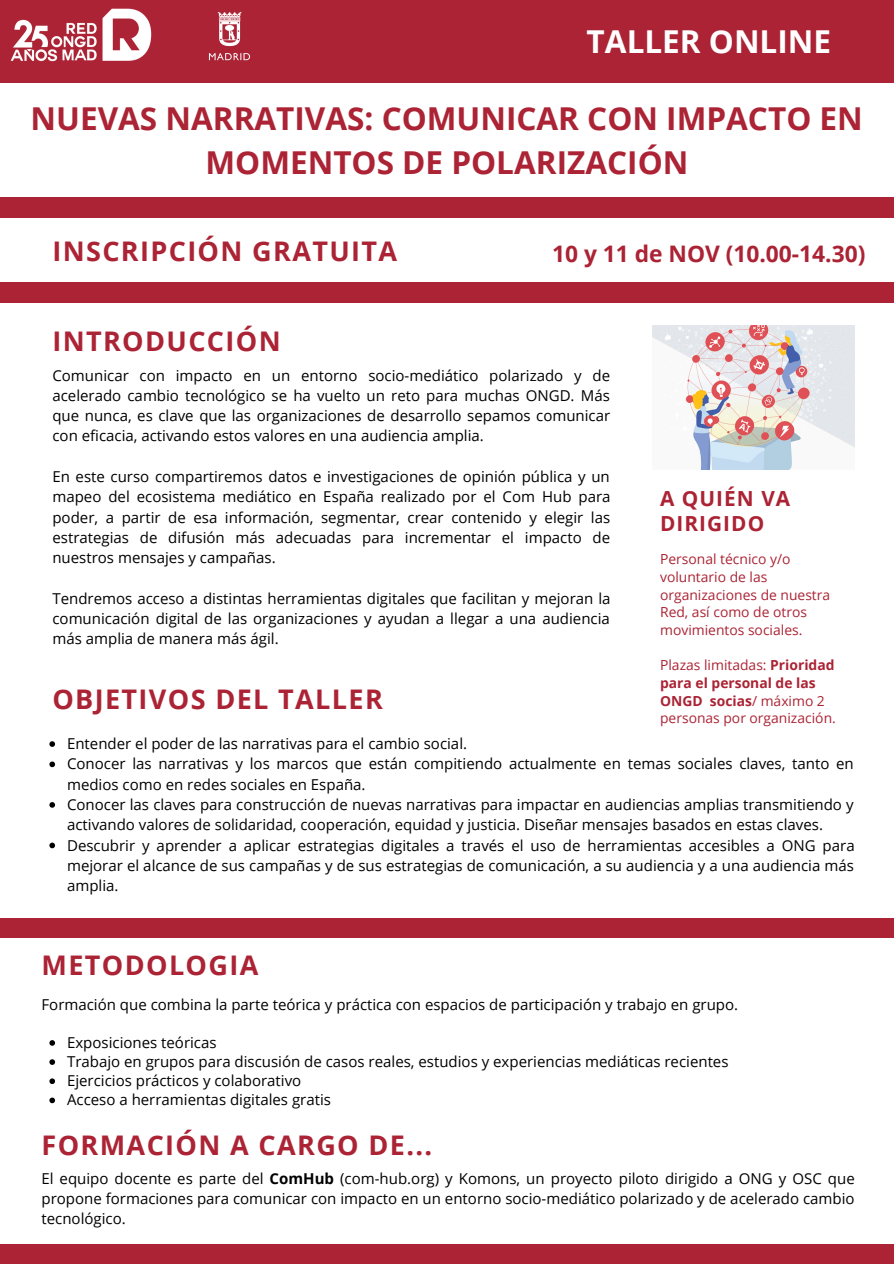
<style>
.page{position:relative;width:894px;height:1264px;background:#fff}
.page>*{position:absolute;margin:0;border:0;box-sizing:border-box;transform-origin:0 0}
.t1{font:700 31.5px/44px "Open Sans";color:#ab2334;text-align:center}
.t2{font:700 31.5px "Open Sans";color:#fff}
.t3{font:700 27px "Open Sans";letter-spacing:.05em;color:#ab2334}
.t4{font:700 22.8px "Open Sans";color:#ab2334}
.t5{font:700 20.85px/24.9px "Open Sans";letter-spacing:.05em;color:#ab2334}
.t6{font:15px/20.2px "Open Sans";color:#000;text-align:justify}
.t7{font:13.8px/17.7px "Open Sans";color:#ab2334}
.s1{font-weight:700}
</style>
<div class="page">
<div style="left:0;top:197px;width:893px;height:20px;background:#ab2334"></div>
<img style="left:652px;top:325px;width:202px;height:144px">
<div style="left:0;top:0;width:893px;height:82px;background:#ab2334"></div>
<img style="left:10px;top:8px;width:142px;height:54px">
<img style="left:208px;top:12px;width:42px;height:49px">
<div style="left:0;top:918px;width:893px;height:19px;background:#ab2334"></div>
<div style="left:0;top:1243px;width:893px;height:20px;background:#ab2334"></div>
<svg style="left:49px;top:741px;width:6px;height:6px"></svg>
<svg style="left:49px;top:761px;width:6px;height:6px"></svg>
<svg style="left:49px;top:802px;width:6px;height:5px"></svg>
<svg style="left:49px;top:842px;width:6px;height:6px"></svg>
<div style="left:0;top:283px;width:893px;height:20px;background:#ab2334"></div>
<svg style="left:49px;top:1040px;width:6px;height:5px"></svg>
<svg style="left:49px;top:1059px;width:6px;height:5px"></svg>
<svg style="left:49px;top:1078px;width:6px;height:6px"></svg>
<svg style="left:49px;top:1097px;width:6px;height:6px"></svg>
<h1 class="t2" style="left:586px;top:19px;width:246px">TALLER ONLINE</h1>
<h1 class="t1" style="left:31px;top:96px;width:833px">NUEVAS NARRATIVAS: COMUNICAR CON IMPACTO EN<br>MOMENTOS DE POLARIZACIÓN</h1>
<h2 class="t3" style="left:52px;top:232px;width:346px">INSCRIPCIÓN GRATUITA</h2>
<h2 class="t3" style="left:52px;top:322px;width:230px">INTRODUCCIÓN</h2>
<h3 class="t4" style="left:552px;top:237px;width:315px">10 y 11 de NOV (10.00-14.30)</h3>
<p class="t6" style="left:52px;top:364px;width:559px">Comunicar con impacto en un entorno socio-mediático polarizado y de acelerado cambio tecnológico se ha vuelto un reto para muchas ONGD. Más que nunca, es clave que las organizaciones de desarrollo sepamos comunicar con eficacia, activando estos valores en una audiencia amplia.</p>
<p class="t6" style="left:52px;top:466px;width:559px">En este curso compartiremos datos e investigaciones de opinión pública y un mapeo del ecosistema mediático en España realizado por el Com Hub para poder, a partir de esa información, segmentar, crear contenido y elegir las estrategias de difusión más adecuadas para incrementar el impacto de nuestros mensajes y campañas.</p>
<p class="t6" style="left:52px;top:587px;width:559px">Tendremos acceso a distintas herramientas digitales que facilitan y mejoran la comunicación digital de las organizaciones y ayudan a llegar a una audiencia más amplia de manera más ágil.</p>
<h2 class="t3" style="left:52px;top:680px;width:332px">OBJETIVOS DEL TALLER</h2>
<h3 class="t5" style="left:660px;top:485px;width:132px">A QUIÉN VA<br>DIRIGIDO</h3>
<p class="t7" style="left:660px;top:550px;width:171px">Personal técnico y/o voluntario de las organizaciones de nuestra<br>Red, así como de otros movimientos sociales.</p>
<p class="t7" style="left:660px;top:656px;width:177px">Plazas limitadas: <span class="s1">Prioridad para el personal de las<br>ONGD socias</span>/ máximo 2 personas por organización.</p>
<p class="t6" style="left:67px;top:733px;width:788px;text-align:left">Entender el poder de las narrativas para el cambio social.<br>Conocer las narrativas y los marcos que están compitiendo actualmente en temas sociales claves, tanto en medios como en redes sociales en España.<br>Conocer las claves para construcción de nuevas narrativas para impactar en audiencias amplias transmitiendo y activando valores de solidaridad, cooperación, equidad y justicia. Diseñar mensajes basados en estas claves.<br>Descubrir y aprender a aplicar estrategias digitales a través el uso de herramientas accesibles a ONG para mejorar el alcance de sus campañas y de sus estrategias de comunicación, a su audiencia y a una audiencia más amplia.</p>
<h2 class="t3" style="left:41px;top:946px;width:218px">METODOLOGIA</h2>
<p class="t6" style="left:41px;top:993px;width:698px">Formación que combina la parte teórica y práctica con espacios de participación y trabajo en grupo.</p>
<p class="t6" style="left:67px;top:1032px;width:662px;line-height:19.2px;text-align:left">Exposiciones teóricas<br>Trabajo en grupos para discusión de casos reales, estudios y experiencias mediáticas recientes Ejercicios prácticos y colaborativo<br>Acceso a herramientas digitales gratis</p>
<h2 class="t3" style="left:41px;top:1126px;width:392px">FORMACIÓN A CARGO DE...</h2>
<p class="t6" style="left:41px;top:1167px;width:814px">El equipo docente es parte del <span class="s1">ComHub</span> (com-hub.org) y Komons, un proyecto piloto dirigido a ONG y OSC que propone formaciones para comunicar con impacto en un entorno socio-mediático polarizado y de acelerado cambio tecnológico.</p>
</div>
